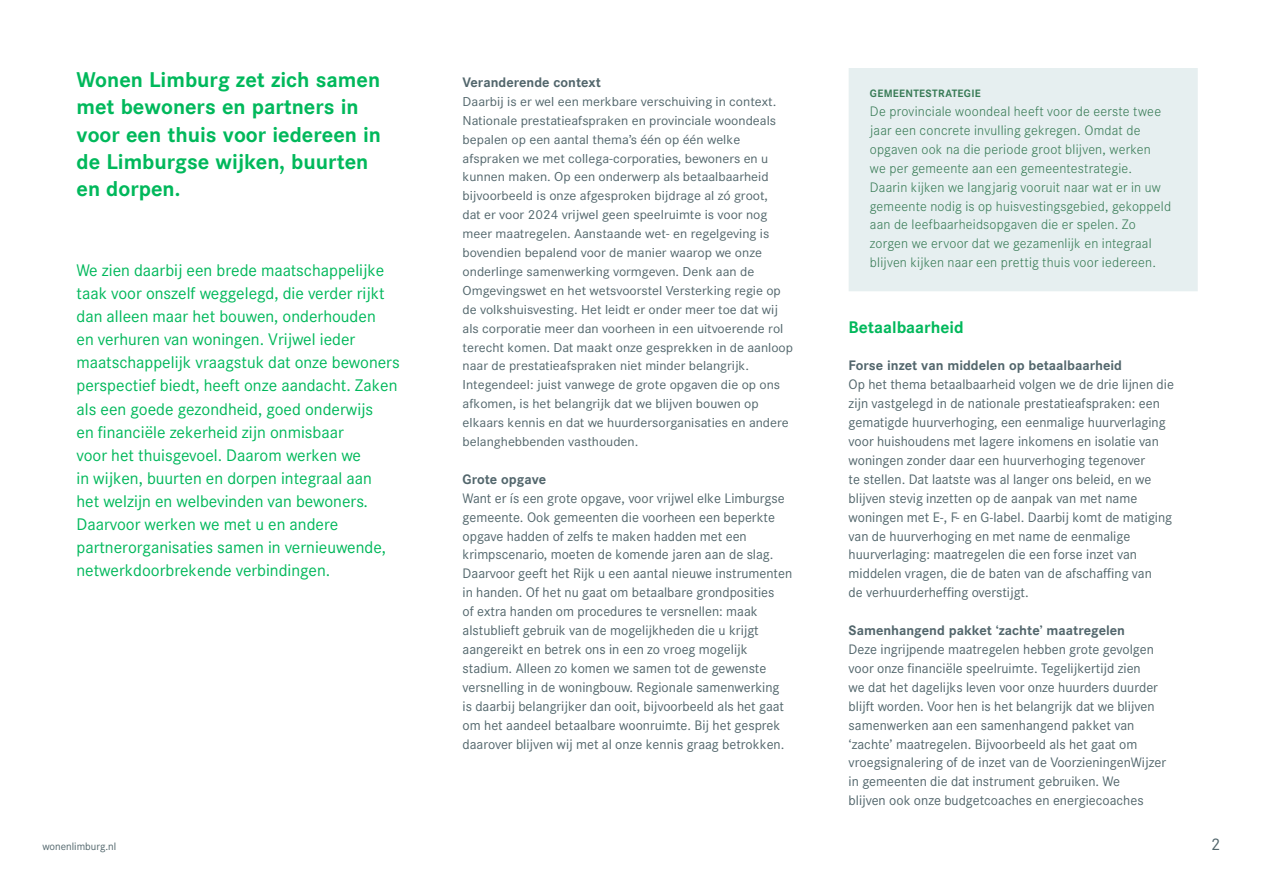
<style>
.page{position:relative;width:1263px;height:893px;background:#fff}
.page>*{position:absolute;margin:0;border:0;box-sizing:border-box;transform-origin:0 0}
.Broodtekst_inleiding{font:700 21px/27.3px "Corporate S";color:#00b85b}
.Broodtekst_inleiding-2{font:16.5px/23.1px "Corporate S";color:#00b85b}
.Tussenkopjes_Groen{font:700 16.5px "Corporate S";color:#00b85b}
.Broodtekst_inleiding-3{font:16.5px "Corporate S";color:#52666c}
.Broodtekst{font:13.5px/18.9px "Corporate S";color:#52666c}
.Bullets{font:13.5px/18.9px "Corporate S";color:#52666c}
.Inzetje_9{font:300 13.5px/18.9px "Corporate S";letter-spacing:.015em;color:#387b56}
.Subkopje_dikgedrukt{font:700 13.5px "Corporate S";color:#52666c}
.Bullets-2{font:12.75px/18.9px "Corporate S";color:#52666c;scale:1.06 1}
.Inzetje_9-2{font:700 10.5px "Corporate S";letter-spacing:.03em;color:#387b56}
.t1{font:10.5px "Corporate S";color:#52666c}
</style>
<div class="page">
<div style="left:849px;top:68px;width:349px;height:223px;background:#e6eff0"></div>
<p class="Broodtekst_inleiding" style="left:77px;top:66px;width:306px">Wonen Limburg zet zich samen met bewoners en partners in voor een thuis voor iedereen in de Limburgse wijken, buurten en dorpen.</p>
<p class="Broodtekst_inleiding-2" style="left:77px;top:259px;width:325px">We zien daarbij een brede maatschappelijke taak voor onszelf weggelegd, die verder rijkt dan alleen maar het bouwen, onderhouden<br>en verhuren van woningen. Vrijwel ieder maatschappelijk vraagstuk dat onze bewoners perspectief biedt, heeft onze aandacht. Zaken als een goede gezondheid, goed onderwijs<br>en financiële zekerheid zijn onmisbaar<br>voor het thuisgevoel. Daarom werken we<br>in wijken, buurten en dorpen integraal aan<br>het welzijn en welbevinden van bewoners.<br>Daarvoor werken we met u en andere partnerorganisaties samen in vernieuwende, netwerkdoorbrekende verbindingen.</p>
<p class="Subkopje_dikgedrukt" style="left:463px;top:74px;width:140px">Veranderende context</p>
<p class="Bullets-2" style="left:463px;top:92px;width:313px">Daarbij is er wel een merkbare verschuiving in context.<br>Nationale prestatieafspraken en provinciale woondeals bepalen op een aantal thema’s één op één welke afspraken we met collega-corporaties, bewoners en u kunnen maken. Op een onderwerp als betaalbaarheid bijvoorbeeld is onze afgesproken bijdrage al zó groot,<br>dat er voor 2024 vrijwel geen speelruimte is voor nog meer maatregelen. Aanstaande wet- en regelgeving is bovendien bepalend voor de manier waarop we onze onderlinge samenwerking vormgeven. Denk aan de Omgevingswet en het wetsvoorstel Versterking regie op de volkshuisvesting. Het leidt er onder meer toe dat wij als corporatie meer dan voorheen in een uitvoerende rol terecht komen. Dat maakt onze gesprekken in de aanloop naar de prestatieafspraken niet minder belangrijk.<br>Integendeel: juist vanwege de grote opgaven die op ons afkomen, is het belangrijk dat we blijven bouwen op elkaars kennis en dat we huurdersorganisaties en andere belanghebbenden vasthouden.</p>
<p class="Subkopje_dikgedrukt" style="left:463px;top:471px;width:85px">Grote opgave</p>
<p class="Broodtekst" style="left:463px;top:489px;width:331px">Want er ís een grote opgave, voor vrijwel elke Limburgse gemeente. Ook gemeenten die voorheen een beperkte opgave hadden of zelfs te maken hadden met een krimpscenario, moeten de komende jaren aan de slag.<br>Daarvoor geeft het Rijk u een aantal nieuwe instrumenten in handen. Of het nu gaat om betaalbare grondposities<br>of extra handen om procedures te versnellen: maak alstublieft gebruik van de mogelijkheden die u krijgt aangereikt en betrek ons in een zo vroeg mogelijk stadium. Alleen zo komen we samen tot de gewenste versnelling in de woningbouw. Regionale samenwerking is daarbij belangrijker dan ooit, bijvoorbeeld als het gaat om het aandeel betaalbare woonruimte. Bij het gesprek daarover blijven wij met al onze kennis graag betrokken.</p>
<p class="Inzetje_9-2" style="left:870px;top:87px;width:112px">GEMEENTESTRATEGIE</p>
<p class="Inzetje_9" style="left:870px;top:102px;width:303px">De provinciale woondeal heeft voor de eerste twee jaar een concrete invulling gekregen. Omdat de opgaven ook na die periode groot blijven, werken<br>we per gemeente aan een gemeentestrategie.<br>Daarin kijken we langjarig vooruit naar wat er in uw gemeente nodig is op huisvestingsgebied, gekoppeld aan de leefbaarheidsopgaven die er spelen. Zo zorgen we ervoor dat we gezamenlijk en integraal blijven kijken naar een prettig thuis voor iedereen.</p>
<p class="Tussenkopjes_Groen" style="left:849px;top:317px;width:117px">Betaalbaarheid</p>
<p class="Subkopje_dikgedrukt" style="left:849px;top:357px;width:275px">Forse inzet van middelen op betaalbaarheid</p>
<p class="Bullets" style="left:849px;top:375px;width:327px">Op het thema betaalbaarheid volgen we de drie lijnen die zijn vastgelegd in de nationale prestatieafspraken: een gematigde huurverhoging, een eenmalige huurverlaging voor huishoudens met lagere inkomens en isolatie van woningen zonder daar een huurverhoging tegenover<br>te stellen. Dat laatste was al langer ons beleid, en we blijven stevig inzetten op de aanpak van met name woningen met E-, F- en G-label. Daarbij komt de matiging van de huurverhoging en met name de eenmalige huurverlaging: maatregelen die een forse inzet van middelen vragen, die de baten van de afschaffing van<br>de verhuurderheffing overstijgt.</p>
<p class="Subkopje_dikgedrukt" style="left:849px;top:622px;width:278px">Samenhangend pakket ‘zachte’ maatregelen</p>
<p class="Broodtekst" style="left:849px;top:640px;width:319px">Deze ingrijpende maatregelen hebben grote gevolgen voor onze financiële speelruimte. Tegelijkertijd zien<br>we dat het dagelijks leven voor onze huurders duurder blijft worden. Voor hen is het belangrijk dat we blijven samenwerken aan een samenhangend pakket van ‘zachte’ maatregelen. Bijvoorbeeld als het gaat om vroegsignalering of de inzet van de VoorzieningenWijzer in gemeenten die dat instrument gebruiken. We<br>blijven ook onze budgetcoaches en energiecoaches</p>
<p class="t1" style="left:43px;top:841px;width:75px">wonenlimburg.nl</p>
<p class="Broodtekst_inleiding-3" style="left:1211px;top:835px;width:11px">2</p>
</div>
